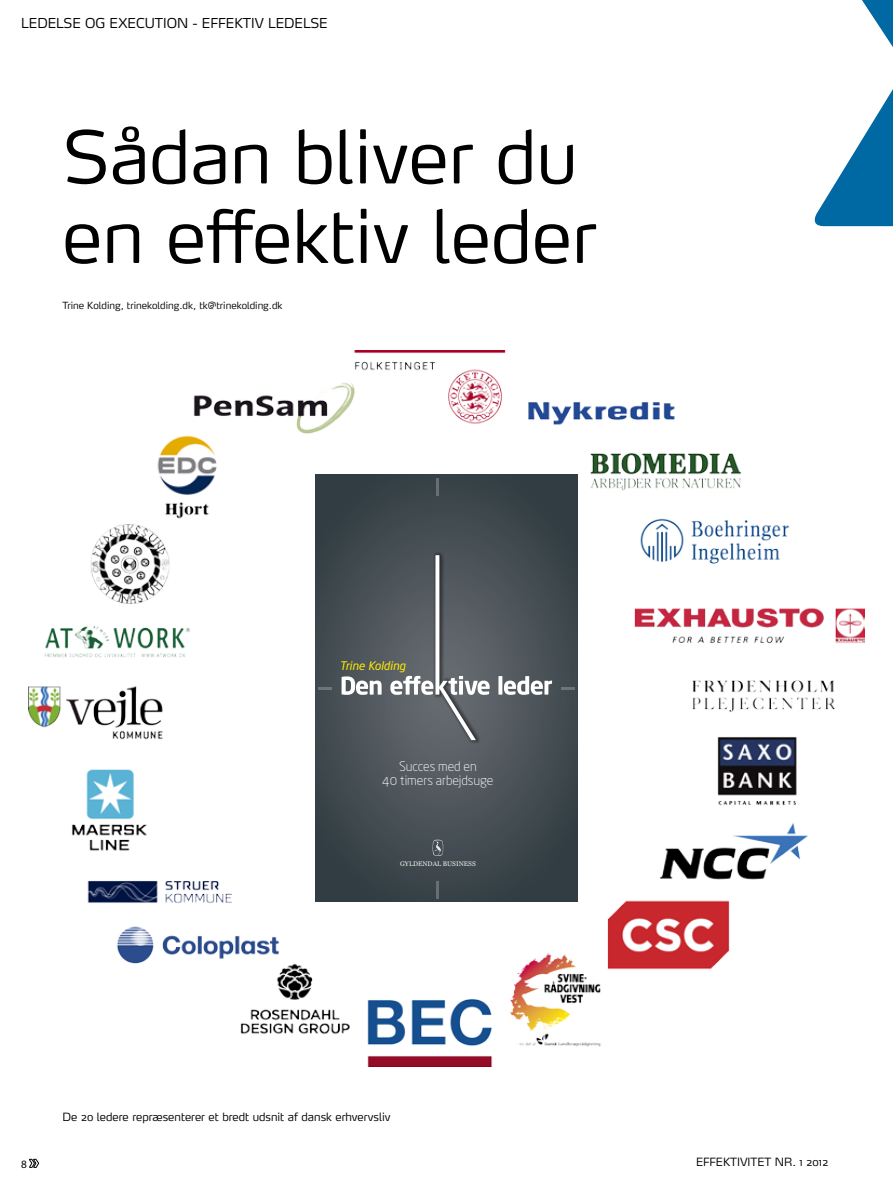
<style>
.page{position:relative;width:893px;height:1191px;background:#fff}
.page>*{position:absolute;margin:0;border:0;box-sizing:border-box;transform-origin:0 0}
.t1{font:300 72px/79.5px "Max";color:#000}
.t2{font:300 13.5px "Max";color:#000}
.t3{font:300 12.9px/13.6px "Neo Sans Std";letter-spacing:-.005em;color:#fff;text-align:center}
.t4{font:italic 11.7px "Neo Sans Std";letter-spacing:-.005em;color:#ffed00}
.t5{font:300 11.25px "Max";color:#000}
.t6{font:11.25px "Myriad Pro";color:#000}
.t7{font:300 9.75px "Max";color:#000}
.t8{font:6.75px "Georgia";color:#eceded}
</style>
<div class="page">
<img style="left:28px;top:350px;width:837px;height:716px">
<svg style="left:814px;top:0;width:79px;height:226px"></svg>
<svg style="left:316px;top:475px;width:261px;height:426px;background:#414b50"></svg>
<svg style="left:432px;top:839px;width:12px;height:17px"></svg>
<svg style="left:437px;top:881px;width:2px;height:17px"></svg>
<svg style="left:437px;top:478px;width:2px;height:17px"></svg>
<svg style="left:561px;top:687px;width:13px;height:2px"></svg>
<svg style="left:319px;top:687px;width:13px;height:2px"></svg>
<svg style="left:342px;top:676px;width:40px;height:19px"></svg>
<svg style="left:390px;top:552px;width:100px;height:191px;background:#656b6f"></svg>
<svg style="left:498px;top:676px;width:4px;height:18px"></svg>
<svg style="left:504px;top:676px;width:48px;height:19px"></svg>
<svg style="left:29px;top:1158px;width:10px;height:9px"></svg>
<p class="t2" style="left:21px;top:14px;width:18px">Ledelse</p>
<p class="t2" style="left:85px;top:14px;width:126px">og Executi on - effektiv</p>
<p class="t2" style="left:268px;top:14px;width:10px">ledelse</p>
<h1 class="t1" style="left:62px;top:116px;width:536px">Sådan bliver du en effektiv leder</h1>
<p class="t7" style="left:62px;top:300px;width:222px">Trine Kolding, trinekolding.dk, tk@trinekolding.dk</p>
<p class="t4" style="left:339px;top:658px;width:68px">Trine Kolding</p>
<p class="t3" style="left:382px;top:759px;width:113px">Succes med en<br>40 timers arbejdsuge</p>
<p class="t8" style="left:400px;top:859px;width:77px">GYLDENDAL BUSINESS</p>
<p class="t5" style="left:62px;top:1109px;width:330px">De 20 ledere repræsenterer et bredt udsnit af dansk erhvervsliv</p>
<p class="t6" style="left:21px;top:1156px;width:7px">8</p>
<p class="t5" style="left:696px;top:1154px;width:134px">EFFEKTIVITET NR. 1 2012</p>
</div>
